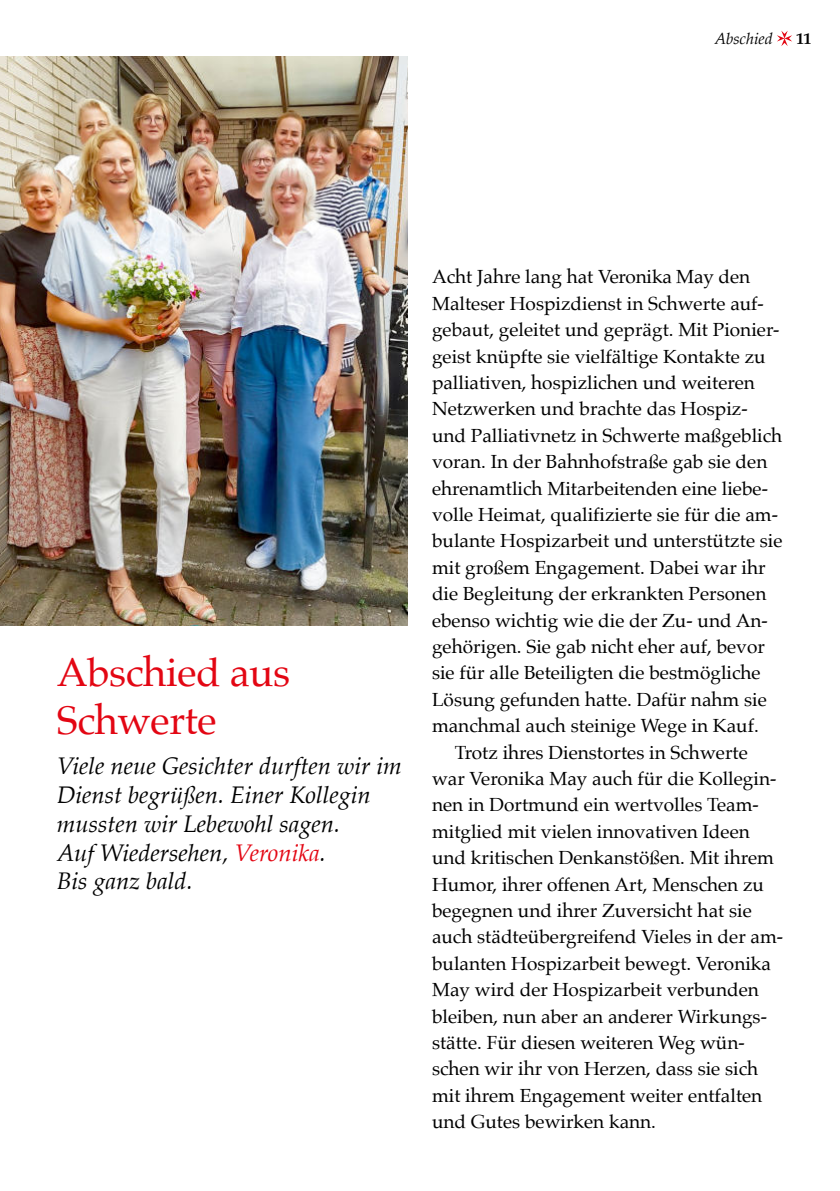
<style>
.page{position:relative;width:840px;height:1191px;background:#fff}
.page>*{position:absolute;margin:0;border:0;box-sizing:border-box;transform-origin:0 0}
.t1{font:40px/48px "Palatino";letter-spacing:-.01em;color:#e30613}
.t2{font:italic 24px/28.8px "Palatino";color:#000}
.t3{font:19px "Palatino";color:#000}
.t4{font:italic 16px "Palatino";color:#000}
.t5{font:700 16px "Palatino";color:#000}
.s1{color:#e30613}
</style>
<div class="page">
<img style="left:0;top:57px;width:408px;height:568px">
<svg style="left:777px;top:31px;width:14px;height:15px"></svg>
<p class="t4" style="left:714px;top:31px;width:60px">Abschied</p>
<p class="t5" style="left:795px;top:32px;width:17px">11</p>
<h1 class="t1" style="left:57px;top:652px;width:235px">Abschied aus<br>Schwerte</h1>
<p class="t2" style="left:57px;top:753px;width:346px">Viele neue Gesichter durften wir im<br>Dienst begrüßen. Einer Kollegin mussten wir Lebewohl sagen.<br>Auf Wiedersehen, <span class="s1">Veronika</span>.<br>Bis ganz bald.</p>
<p class="t3" style="left:432px;top:268px;width:319px">Acht Jahre lang hat Veronika May den</p>
<p class="t3" style="left:432px;top:295px;width:333px">Malteser Hospizdienst in Schwerte auf-</p>
<p class="t3" style="left:432px;top:321px;width:349px">gebaut, geleitet und geprägt. Mit Pionier-</p>
<p class="t3" style="left:432px;top:348px;width:335px">geist knüpfte sie vielfältige Kontakte zu</p>
<p class="t3" style="left:432px;top:374px;width:324px">palliativen, hospizlichen und weiteren</p>
<p class="t3" style="left:432px;top:400px;width:317px">Netzwerken und brachte das Hospiz-</p>
<p class="t3" style="left:432px;top:427px;width:351px">und Palliativnetz in Schwerte maßgeblich</p>
<p class="t3" style="left:432px;top:453px;width:337px">voran. In der Bahnhofstraße gab sie den</p>
<p class="t3" style="left:432px;top:480px;width:337px">ehrenamtlich Mitarbeitenden eine liebe-</p>
<p class="t3" style="left:432px;top:506px;width:347px">volle Heimat, qualifizierte sie für die am-</p>
<p class="t3" style="left:432px;top:532px;width:352px">bulante Hospizarbeit und unterstützte sie</p>
<p class="t3" style="left:432px;top:559px;width:335px">mit großem Engagement. Dabei war ihr</p>
<p class="t3" style="left:432px;top:585px;width:336px">die Begleitung der erkrankten Personen</p>
<p class="t3" style="left:432px;top:611px;width:337px">ebenso wichtig wie die der Zu- und An-</p>
<p class="t3" style="left:432px;top:638px;width:334px">gehörigen. Sie gab nicht eher auf, bevor</p>
<p class="t3" style="left:432px;top:664px;width:330px">sie für alle Beteiligten die bestmögliche</p>
<p class="t3" style="left:432px;top:691px;width:336px">Lösung gefunden hatte. Dafür nahm sie</p>
<p class="t3" style="left:432px;top:717px;width:328px">manchmal auch steinige Wege in Kauf.</p>
<p class="t3" style="left:454px;top:743px;width:294px">Trotz ihres Dienstortes in Schwerte</p>
<p class="t3" style="left:432px;top:770px;width:346px">war Veronika May auch für die Kollegin-</p>
<p class="t3" style="left:432px;top:796px;width:328px">nen in Dortmund ein wertvolles Team-</p>
<p class="t3" style="left:432px;top:823px;width:319px">mitglied mit vielen innovativen Ideen</p>
<p class="t3" style="left:432px;top:849px;width:343px">und kritischen Denkanstößen. Mit ihrem</p>
<p class="t3" style="left:432px;top:875px;width:333px">Humor, ihrer offenen Art, Menschen zu</p>
<p class="t3" style="left:432px;top:902px;width:321px">begegnen und ihrer Zuversicht hat sie</p>
<p class="t3" style="left:432px;top:928px;width:352px">auch städteübergreifend Vieles in der am-</p>
<p class="t3" style="left:432px;top:955px;width:340px">bulanten Hospizarbeit bewegt. Veronika</p>
<p class="t3" style="left:432px;top:981px;width:328px">May wird der Hospizarbeit verbunden</p>
<p class="t3" style="left:432px;top:1007px;width:336px">bleiben, nun aber an anderer Wirkungs-</p>
<p class="t3" style="left:432px;top:1034px;width:314px">stätte. Für diesen weiteren Weg wün-</p>
<p class="t3" style="left:432px;top:1060px;width:327px">schen wir ihr von Herzen, dass sie sich</p>
<p class="t3" style="left:432px;top:1087px;width:331px">mit ihrem Engagement weiter entfalten</p>
<p class="t3" style="left:432px;top:1113px;width:225px">und Gutes bewirken kann.</p>
</div>
